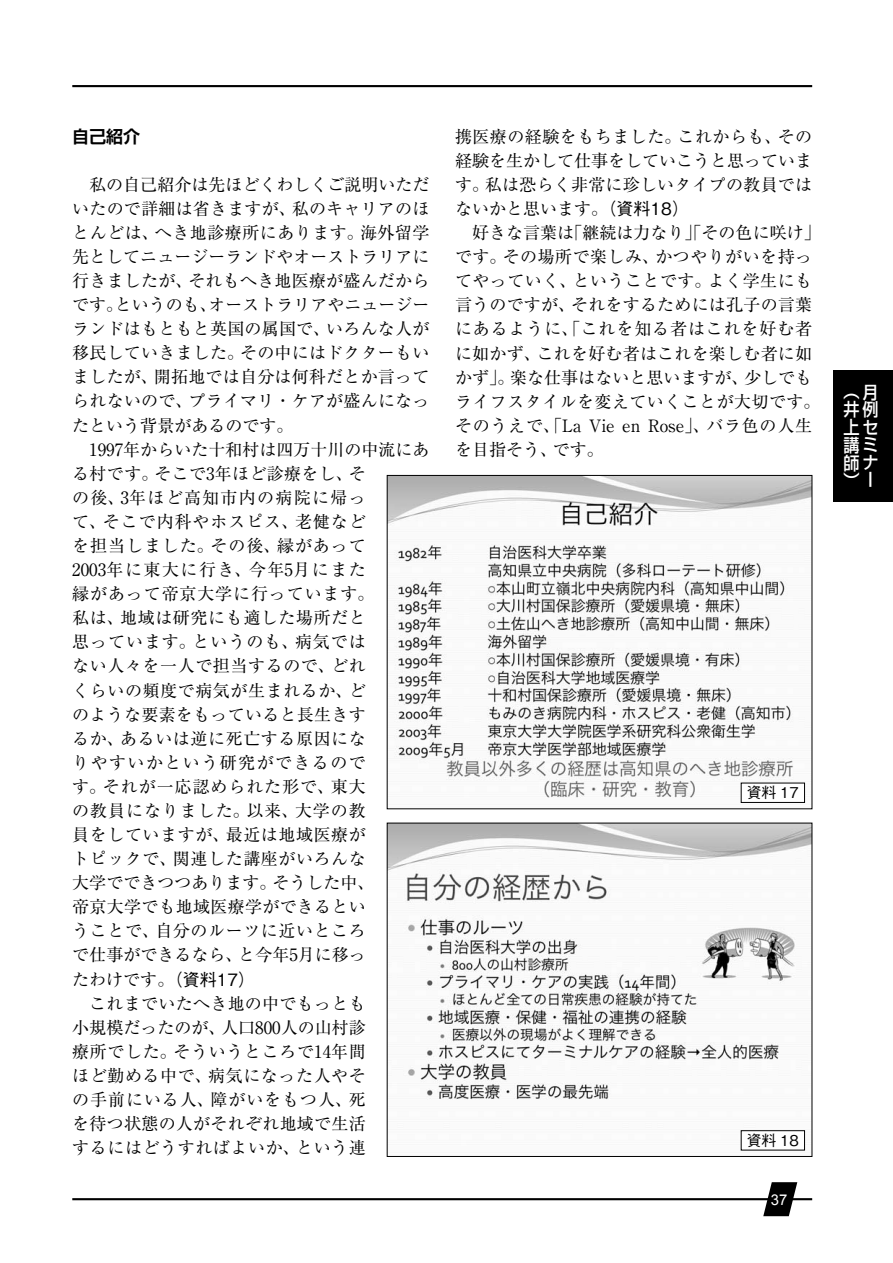
<style>
.page{position:relative;width:893px;height:1263px;background:#fff}
.page>*{position:absolute;margin:0;border:0;box-sizing:border-box;transform-origin:0 0}
.t1{font:500 17.85px/17.9px "Shin Go Pro";color:#fff;text-align:justify;scale:.9 1}
.t2{font:500 17.55px "Shin Go Pro";color:#fff;scale:.92 1}
.t3{font:16.95px/24.2px "Ryumin Pro";letter-spacing:.025em;color:#000;text-align:justify}
.t4{font:16.95px "Ryumin Pro";letter-spacing:.055em;color:#000}
.t5{font:16.95px "Ryumin Pro";color:#000}
.t6{font:16.95px "Ryumin Pro";letter-spacing:.09em;color:#000}
.t7{font:16.95px "Ryumin Pro";letter-spacing:.075em;color:#000}
.t8{font:16.95px "Ryumin Pro";letter-spacing:.05em;color:#000}
.t9{font:16.95px "Ryumin Pro";letter-spacing:.085em;color:#000}
.t10{font:700 16.95px "Shin Go Pro De";color:#000}
.t11{font:500 14.85px "Gothic BBB Pro";color:#000}
.t12{font:14.85px "Arial";color:#fff}
.s1{font-family:"Gothic BBB Pro";font-weight:500}
.s2{font-size:17.55px}
</style>
<div class="page">
<hr style="left:72px;top:1198px;width:740px;height:2px;background:#000">
<hr style="left:72px;top:85px;width:740px;height:2px;background:#000">
<svg style="left:763px;top:1182px;width:34px;height:34px"></svg>
<img style="left:389px;top:477px;width:421px;height:326px">
<div style="left:741px;top:783px;width:63px;height:19px;background:#fff"></div>
<div style="left:741px;top:783px;width:64px;height:20px;border:1px solid #000"></div>
<img style="left:389px;top:825px;width:421px;height:326px">
<div style="left:741px;top:1131px;width:63px;height:19px;background:#fff"></div>
<div style="left:741px;top:1130px;width:64px;height:20px;border:1px solid #000"></div>
<div style="left:833px;top:370px;width:60px;height:132px;background:#000"></div>
<p class="t10" style="left:72px;top:122px;width:70px">自己紹介</p>
<p class="t3" style="left:72px;top:171px;width:359px;text-indent:17px">私の自己紹介は先ほどくわしくご説明いただいたので詳細は省きますが、私のキャリアのほとんどは、へき地診療所にあります。海外留学先としてニュージーランドやオーストラリアに行きましたが、それもへき地医療が盛んだからです。というのも、オーストラリアやニュージーランドはもともと英国の属国で、いろんな人が移民していきました。その中にはドクターもいましたが、開拓地では自分は何科だとか言ってられないので、プライマリ・ケアが盛んになったという背景があるのです。</p>
<p class="t5" style="left:89px;top:436px;width:342px">1997年からいた十和村は四万十川の中流にあ</p>
<p class="t3" style="left:72px;top:460px;width:295px">る村です。そこで3年ほど診療をし、そ</p>
<p class="t7" style="left:72px;top:484px;width:295px">の後、3年ほど高知市内の病院に帰っ</p>
<p class="t4" style="left:72px;top:508px;width:295px">て、そこで内科やホスピス、老健など</p>
<p class="t4" style="left:72px;top:532px;width:295px">を担当しました。その後、縁があって</p>
<p class="t6" style="left:72px;top:556px;width:295px">2003年に東大に行き、今年5月にまた</p>
<p class="t8" style="left:72px;top:580px;width:304px">縁があって帝京大学に行っています。</p>
<p class="t3" style="left:72px;top:605px;width:295px">私は、地域は研究にも適した場所だと</p>
<p class="t4" style="left:72px;top:629px;width:295px">思っています。というのも、病気では</p>
<p class="t3" style="left:72px;top:653px;width:295px">ない人々を一人で担当するので、どれ</p>
<p class="t3" style="left:72px;top:677px;width:295px">くらいの頻度で病気が生まれるか、ど</p>
<p class="t3" style="left:72px;top:701px;width:295px">のような要素をもっていると長生きす</p>
<p class="t3" style="left:72px;top:725px;width:295px">るか、あるいは逆に死亡する原因にな</p>
<p class="t9" style="left:72px;top:749px;width:295px">りやすいかという研究ができるので</p>
<p class="t4" style="left:72px;top:773px;width:295px">す。それが一応認められた形で、東大</p>
<p class="t4" style="left:72px;top:797px;width:295px">の教員になりました。以来、大学の教</p>
<p class="t3" style="left:72px;top:821px;width:295px">員をしていますが、最近は地域医療が</p>
<p class="t3" style="left:72px;top:845px;width:295px">トピックで、関連した講座がいろんな</p>
<p class="t5" style="left:72px;top:869px;width:304px">大学でできつつあります。そうした中、</p>
<p class="t3" style="left:72px;top:894px;width:295px">帝京大学でも地域医療学ができるとい</p>
<p class="t3" style="left:72px;top:918px;width:295px">うことで、自分のルーツに近いところ</p>
<p class="t5" style="left:72px;top:942px;width:295px">で仕事ができるなら、と今年5月に移っ</p>
<p class="t3" style="left:72px;top:966px;width:185px">たわけです。<span class="s1">（資料17）</span></p>
<p class="t3" style="left:89px;top:990px;width:278px">これまでいたへき地の中でもっとも</p>
<p class="t5" style="left:72px;top:1014px;width:295px">小規模だったのが、人口800人の山村診</p>
<p class="t3" style="left:72px;top:1038px;width:295px">療所でした。そういうところで14年間</p>
<p class="t3" style="left:72px;top:1062px;width:295px">ほど勤める中で、病気になった人やそ</p>
<p class="t4" style="left:72px;top:1086px;width:295px">の手前にいる人、障がいをもつ人、死</p>
<p class="t3" style="left:72px;top:1110px;width:295px">を待つ状態の人がそれぞれ地域で生活</p>
<p class="t3" style="left:72px;top:1134px;width:295px">するにはどうすればよいか、という連</p>
<p class="t3" style="left:455px;top:123px;width:359px">携医療の経験をもちました。これからも、その経験を生かして仕事をしていこうと思っています。私は恐らく非常に珍しいタイプの教員ではないかと思います。<span class="s1">（資料18）</span></p>
<p class="t3" style="left:455px;top:220px;width:367px;text-align:left;text-indent:17px">好きな言葉は「継続は力なり」「その色に咲け」です。その場所で楽しみ、かつやりがいを持ってやっていく、ということです。よく学生にも言うのですが、それをするためには孔子の言葉にあるように、「これを知る者はこれを好む者に如かず、これを好む者はこれを楽しむ者に如かず」。楽な仕事はないと思いますが、少しでもライフスタイルを変えていくことが大切です。そのうえで、「La Vie en Rose」、バラ色の人生を目指そう、です。</p>
<p class="t11" style="left:747px;top:781px;width:54px">資料 17</p>
<p class="t11" style="left:747px;top:1128px;width:54px">資料 18</p>
<p class="t12" style="left:771px;top:1189px;width:18px">37</p>
<p class="t2" style="left:843px;top:377px;width:37px">（月</p>
<p class="t1" style="left:843px;top:398px;width:39px">井<span class="s2">例</span>上<span class="s2">セ</span>講<span class="s2">ミ</span>師<span class="s2">ナ</span></p>
<p class="t2" style="left:843px;top:466px;width:32px">）ー</p>
</div>
